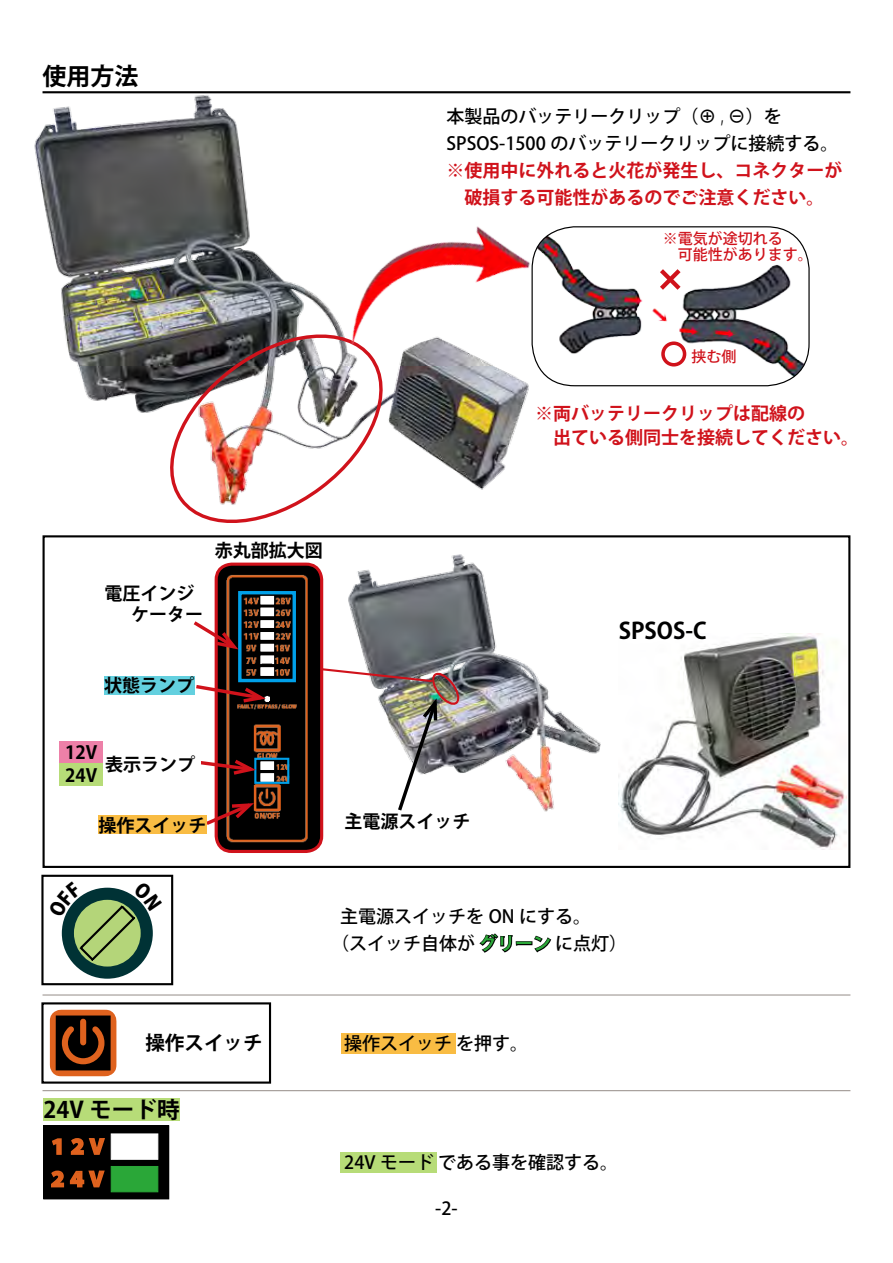
<style>
.page{position:relative;width:893px;height:1263px;background:#fff}
.page>*{position:absolute;margin:0;border:0;box-sizing:border-box;transform-origin:0 0}
.t1{font:700 24px "Koz Go Pro";color:#000}
.t2{font:700 22.5px "Koz Go Pro";color:#000}
.t3{font:700 19.5px "Koz Go Pro";color:#000}
.t4{font:800 19.5px/32.5px "Koz Go Pro";color:#df621e}
.t5{font:500 18px/27px "Koz Go Pro";color:#000}
.t6{font:700 18px/27px "Koz Go Pro";color:#d0121b}
.t7{font:700 18px/21px "Koz Go Pro";color:#000}
.t8{font:500 15px/16.5px "Koz Go Pro";color:#d0121b}
.s1{font-weight:700;color:#2aa738}
</style>
<div class="page">
<div style="left:43px;top:535px;width:807px;height:333px;border:2px solid #000"></div>
<hr style="left:43px;top:91px;width:807px;height:2px;background:#000">
<img style="left:34px;top:91px;width:500px;height:399px">
<img style="left:157px;top:320px;width:239px;height:217px">
<img style="left:316px;top:196px;width:218px;height:159px">
<img style="left:348px;top:554px;width:253px;height:258px">
<img style="left:216px;top:564px;width:106px;height:286px">
<div style="left:215px;top:563px;width:108px;height:290px;border:3px solid #d0121b;border-radius:16px"></div>
<div style="left:238px;top:591px;width:58px;height:91px;border:3px solid #00a0e9"></div>
<svg style="left:193px;top:618px;width:50px;height:34px"></svg>
<svg style="left:192px;top:683px;width:79px;height:22px"></svg>
<div style="left:254px;top:758px;width:35px;height:26px;border:2px solid #00a0e9"></div>
<svg style="left:201px;top:757px;width:60px;height:20px"></svg>
<svg style="left:202px;top:801px;width:57px;height:27px"></svg>
<img style="left:618px;top:633px;width:228px;height:217px">
<img style="left:279px;top:662px;width:187px;height:152px">
<svg style="left:62px;top:888px;width:91px;height:91px"></svg>
<div style="left:41px;top:875px;width:132px;height:110px;border:2px solid #000"></div>
<hr style="left:43px;top:994px;width:807px;height:1px;background:#958c87">
<svg style="left:50px;top:1009px;width:67px;height:67px"></svg>
<div style="left:80px;top:1022px;width:6px;height:20px;background:#df621e"></div>
<div style="left:41px;top:1002px;width:230px;height:82px;border:2px solid #000"></div>
<div style="left:44px;top:1098px;width:136px;height:22px;background:#b7dc78"></div>
<hr style="left:43px;top:1090px;width:807px;height:1px;background:#958c87">
<div style="left:341px;top:1033px;width:115px;height:20px;background:#f9bc43"></div>
<div style="left:104px;top:676px;width:90px;height:18px;background:#63d0df"></div>
<div style="left:98px;top:816px;width:108px;height:18px;background:#f9bc43"></div>
<svg style="left:479px;top:933px;width:73px;height:20px"></svg>
<div style="left:340px;top:1152px;width:97px;height:20px;background:#b7dc78"></div>
<div style="left:60px;top:741px;width:43px;height:23px;background:#ed80a8"></div>
<div style="left:60px;top:764px;width:43px;height:22px;background:#b7dc78"></div>
<div style="left:44px;top:1126px;width:125px;height:73px;background:#000"></div>
<div style="left:44px;top:1125px;width:125px;height:74px;border:1px solid #000"></div>
<div style="left:111px;top:1134px;width:47px;height:25px;background:#fff;border:1px solid #fff"></div>
<div style="left:111px;top:1166px;width:47px;height:26px;background:#2aa738"></div>
<svg style="left:49px;top:1138px;width:57px;height:61px"></svg>
<img style="left:532px;top:227px;width:277px;height:159px">
<div style="left:531px;top:226px;width:279px;height:160px;border:1px solid #000;border-radius:43px"></div>
<div style="left:661px;top:341px;width:25px;height:25px;border:4px solid #d0121b;border-radius:50%"></div>
<svg style="left:655px;top:265px;width:30px;height:29px"></svg>
<svg style="left:61px;top:887px;width:92px;height:76px"></svg>
<h1 class="t1" style="left:43px;top:61px;width:97px">使用方法</h1>
<p class="t5" style="left:446px;top:104px;width:393px">本製品のバッテリークリップ（⊕ , ⊖）を<br>SPSOS-1500 のバッテリークリップに接続する。</p>
<p class="t6" style="left:446px;top:158px;width:397px">※使用中に外れると火花が発生し、コネクターが　破損する可能性があるのでご注意ください。</p>
<p class="t8" style="left:663px;top:231px;width:151px">※電気が途切れる<br>　可能性があります。</p>
<p class="t8" style="left:691px;top:349px;width:46px">挟む側</p>
<p class="t6" style="left:535px;top:403px;width:325px;line-height:24px">※両バッテリークリップは配線の<br>　出ている側同士を接続してください。</p>
<p class="t7" style="left:131px;top:584px;width:73px;text-indent:-27px">電圧インジケーター</p>
<p class="t7" style="left:215px;top:541px;width:109px">赤丸部拡大図</p>
<p class="t7" style="left:104px;top:676px;width:91px">状態ランプ</p>
<p class="t7" style="left:65px;top:743px;width:34px">12V</p>
<p class="t7" style="left:65px;top:766px;width:34px">24V</p>
<p class="t7" style="left:105px;top:754px;width:91px">表示ランプ</p>
<p class="t7" style="left:98px;top:816px;width:110px">操作スイッチ</p>
<p class="t7" style="left:344px;top:812px;width:127px">主電源スイッチ</p>
<p class="t2" style="left:619px;top:616px;width:89px">SPSOS C-</p>
<p class="t5" style="left:331px;top:904px;width:297px;text-indent:9px">主電源スイッチを ON にする。<br>（スイッチ自体が<span class="s1">グリーン</span>に点灯(</p>
<p class="t3" style="left:145px;top:1031px;width:119px">操作スイッチ</p>
<p class="t2" style="left:44px;top:1095px;width:138px">24V モード時</p>
<p class="t4" style="left:48px;top:1132px;width:60px">１２Ｖ<br>２４Ｖ</p>
<p class="t5" style="left:344px;top:1030px;width:186px">操作スイッチを押す。</p>
<p class="t5" style="left:344px;top:1149px;width:275px">24V モードである事を確認する。</p>
<p class="t5" style="left:435px;top:1196px;width:24px">-2-</p>
</div>
